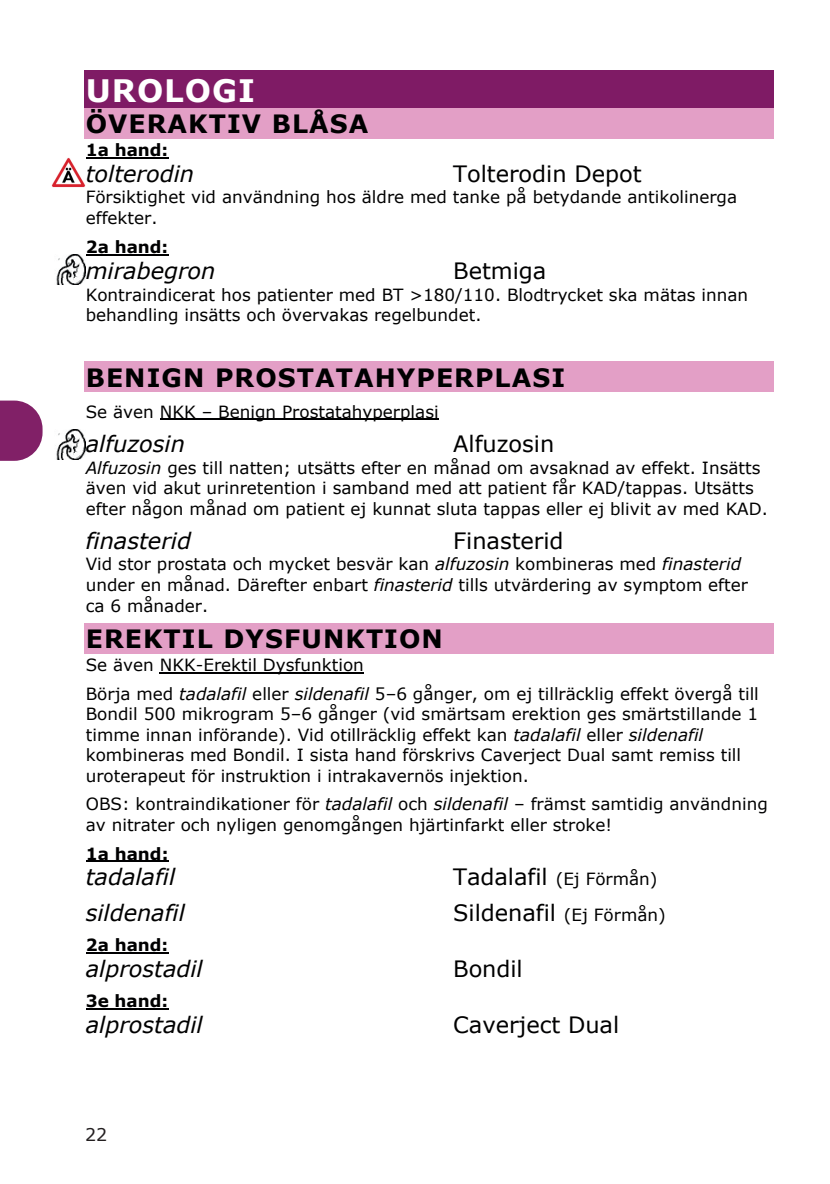
<style>
.page{position:relative;width:830px;height:1184px;background:#fff}
.page>*{position:absolute;margin:0;border:0;box-sizing:border-box;transform-origin:0 0}
.t1{font:700 31px "Verdana";letter-spacing:.03em;color:#fff}
.t2{font:700 25.25px "Verdana";letter-spacing:.04em;color:#000001}
.t3{font:italic 22.5px "Verdana";letter-spacing:-.005em;color:#000001}
.t4{font:22.5px "Verdana";letter-spacing:-.005em;color:#000001}
.t5{font:17.5px "Verdana";color:#231f20}
.t6{font:16.75px/20.5px "Verdana";color:#000001}
.t7{font:700 16.75px "Verdana";color:#000001}
.s1{font-style:italic}
.s2{font-size:22.5px}
.s3{font-size:16.75px}
</style>
<div class="page">
<div style="left:84px;top:71px;width:688px;height:37px;background:#7f1b65"></div>
<div style="left:84px;top:108px;width:688px;height:31px;background:#e39fc6"></div>
<hr style="left:86px;top:157px;width:82px;height:2px;background:#000001">
<hr style="left:86px;top:254px;width:82px;height:1px;background:#000001">
<div style="left:84px;top:361px;width:688px;height:31px;background:#e39fc6"></div>
<hr style="left:160px;top:419px;width:278px;height:1px;background:#000001">
<div style="left:84px;top:623px;width:688px;height:31px;background:#e39fc6"></div>
<hr style="left:160px;top:672px;width:204px;height:1px;background:#000001">
<hr style="left:86px;top:860px;width:82px;height:2px;background:#000001">
<hr style="left:86px;top:952px;width:82px;height:2px;background:#000001">
<hr style="left:86px;top:1008px;width:82px;height:1px;background:#000001">
<img style="left:51px;top:158px;width:35px;height:29px">
<img style="left:56px;top:429px;width:30px;height:30px">
<img style="left:56px;top:255px;width:30px;height:29px">
<svg style="left:0;top:400px;width:43px;height:61px;background:#94427e"></svg>
<h1 class="t1" style="left:86px;top:68px;width:171px">UROLOGI</h1>
<h2 class="t2" style="left:86px;top:106px;width:284px">ÖVERAKTIV BLÅSA</h2>
<p class="t7" style="left:86px;top:138px;width:84px">1a hand:</p>
<h3 class="t3" style="left:86px;top:158px;width:110px">tolterodin</h3>
<h3 class="t4" style="left:453px;top:158px;width:190px">Tolterodin Depot</h3>
<p class="t6" style="left:86px;top:187px;width:652px">Försiktighet vid användning hos äldre med tanke på betydande antikolinerga effekter.</p>
<p class="t7" style="left:86px;top:235px;width:84px">2a hand:</p>
<h3 class="t3" style="left:86px;top:255px;width:131px">mirabegron</h3>
<h3 class="t4" style="left:453px;top:255px;width:94px">Betmiga</h3>
<p class="t6" style="left:86px;top:284px;width:663px">Kontraindicerat hos patienter med BT &gt;180/110. Blodtrycket ska mätas innan behandling insätts och övervakas regelbundet.</p>
<h2 class="t2" style="left:86px;top:359px;width:480px">BENIGN PROSTATAHYPERPLASI</h2>
<p class="t6" style="left:86px;top:401px;width:354px">Se även NKK – Benign Prostatahyperplasi</p>
<h3 class="t3" style="left:86px;top:428px;width:101px">alfuzosin</h3>
<h3 class="t4" style="left:453px;top:428px;width:102px">Alfuzosin</h3>
<p class="t6" style="left:86px;top:457px;width:683px"><span class="s1">Alfuzosin</span> ges till natten; utsätts efter en månad om avsaknad av effekt. Insätts även vid akut urinretention i samband med att patient får KAD/tappas. Utsätts efter någon månad om patient ej kunnat sluta tappas eller ej blivit av med KAD.</p>
<h3 class="t3" style="left:86px;top:525px;width:107px">finasterid</h3>
<h3 class="t4" style="left:453px;top:525px;width:112px">Finasterid</h3>
<p class="t6" style="left:86px;top:554px;width:663px">Vid stor prostata och mycket besvär kan <span class="s1">alfuzosin</span> kombineras med <span class="s1">finasterid </span>under en månad. Därefter enbart <span class="s1">finasterid</span> tills utvärdering av symptom efter ca 6 månader.</p>
<h2 class="t2" style="left:86px;top:621px;width:358px">EREKTIL DYSFUNKTION</h2>
<p class="t6" style="left:86px;top:650px;width:674px;line-height:28.5px">Se även NKK-Erektil Dysfunktion<br>Börja med <span class="s1">tadalafil</span> eller <span class="s1">sildenafil</span> 5–6 gånger, om ej tillräcklig effekt övergå till</p>
<p class="t6" style="left:86px;top:703px;width:673px">Bondil 500 mikrogram 5–6 gånger (vid smärtsam erektion ges smärtstillande 1 timme innan införande). Vid otillräcklig effekt kan <span class="s1">tadalafil</span> eller <span class="s1">sildenafil </span>kombineras med Bondil. I sista hand förskrivs Caverject Dual samt remiss till uroterapeut för instruktion i intrakavernös injektion.</p>
<p class="t6" style="left:86px;top:793px;width:683px">OBS: kontraindikationer för <span class="s1">tadalafil</span> och <span class="s1">sildenafil</span> – främst samtidig användning av nitrater och nyligen genomgången hjärtinfarkt eller stroke!</p>
<p class="t7" style="left:86px;top:841px;width:84px">1a hand:</p>
<h3 class="t3" style="left:86px;top:861px;width:91px">tadalafil</h3>
<p class="t6" style="left:453px;top:869px;width:205px"><span class="s2">Tadalafil</span> (Ej Förmån)</p>
<h3 class="t3" style="left:86px;top:897px;width:101px">sildenafil</h3>
<h3 class="t4" style="left:453px;top:897px;width:214px">Sildenafil <span class="s3">(Ej Förmån)</span></h3>
<p class="t7" style="left:86px;top:933px;width:84px">2a hand:</p>
<h3 class="t3" style="left:86px;top:953px;width:118px">alprostadil</h3>
<h3 class="t4" style="left:453px;top:953px;width:71px">Bondil</h3>
<p class="t7" style="left:86px;top:989px;width:84px">3e hand:</p>
<h3 class="t3" style="left:86px;top:1009px;width:118px">alprostadil</h3>
<h3 class="t4" style="left:453px;top:1009px;width:167px">Caverject Dual</h3>
<p class="t5" style="left:85px;top:1123px;width:24px">22</p>
</div>
